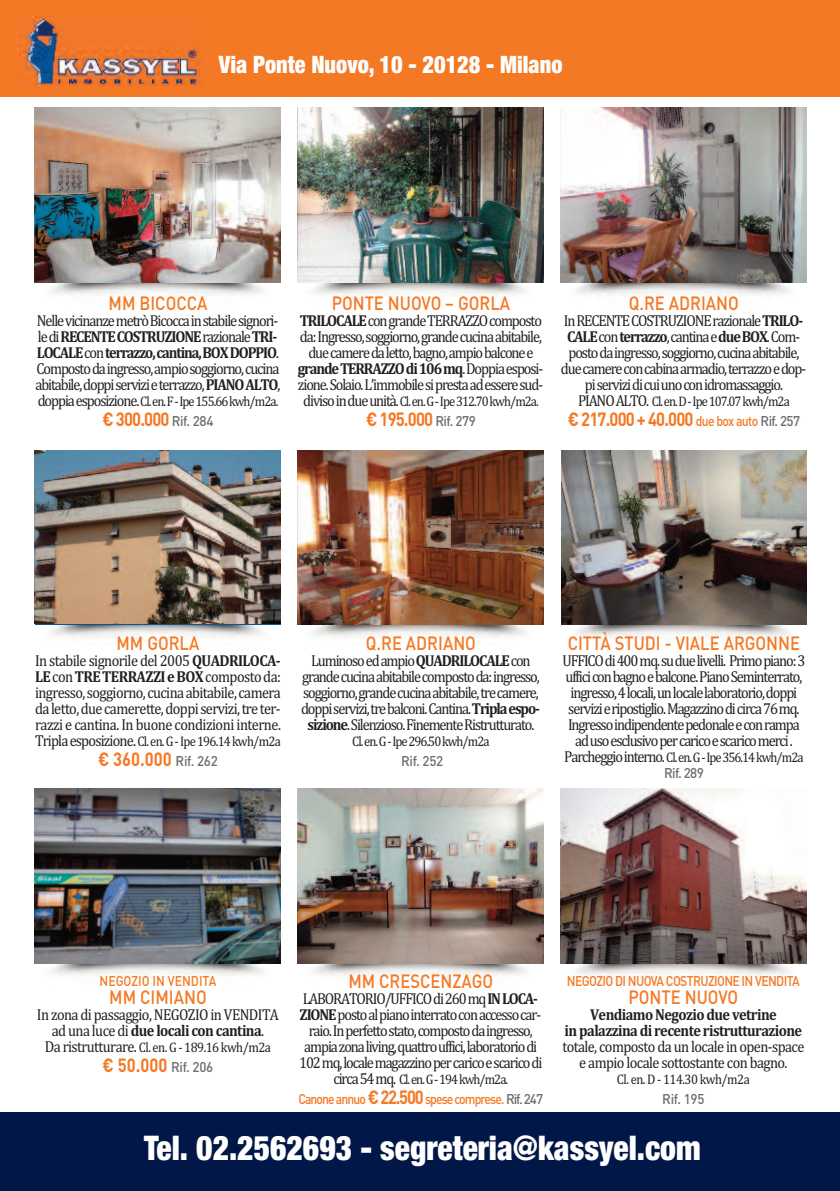
<style>
.page{position:relative;width:840px;height:1191px;background:#fff}
.page>*{position:absolute;margin:0;border:0;box-sizing:border-box;transform-origin:0 0}
.t1{font:900 condensed 34px "Helvetica Neue";color:#fff;scale:.93 1}
.t2{font:900 condensed 24px "Helvetica Neue";color:#fff;scale:.93 1}
.t3{font:500 19px "DIN";color:#f47925;scale:.87 1}
.t4{font:700 19px "DIN";letter-spacing:-.05em;color:#f47925;scale:.87 1}
.t5{font:16px/16px "Cambria";letter-spacing:-.075em;color:#231f20;text-align:center;scale:.9 1}
.t6{font:16px/16px "Cambria";letter-spacing:-.04em;color:#231f20;text-align:center;scale:.9 1}
.t7{font:700 16px/16px "Cambria";letter-spacing:-.04em;color:#231f20;text-align:center;scale:.9 1}
.t8{font:14px "Cambria";letter-spacing:-.075em;color:#231f20;scale:.9 1}
.t9{font:14px "Cambria";letter-spacing:-.04em;color:#231f20;scale:.9 1}
.t10{font:14px "Cambria";letter-spacing:-.055em;color:#231f20;scale:.9 1}
.t11{font:500 14px "DIN";letter-spacing:-.075em;color:#f47925;scale:.87 1}
.t12{font:500 14px "DIN";letter-spacing:-.05em;color:#f47925;scale:.87 1}
.t13{font:500 14px "DIN";letter-spacing:-.02em;color:#6c6d70;scale:.95 1}
.t14{font:500 14px "DIN";color:#f47925;scale:.87 1}
.s1{font-weight:700}
.s2{font-size:16px}
.s3{font-weight:500;font-size:14px;color:#6c6d70}
.s4{font-weight:500;font-size:14px}
.s5{font-weight:700;font-size:19px}
.s6{color:#6c6d70}
</style>
<div class="page">
<div style="left:0;top:0;width:839px;height:96px;background:#f47925"></div>
<div style="left:0;top:1112px;width:839px;height:79px;background:#001748"></div>
<img style="left:43px;top:282px;width:228px;height:15px">
<img style="left:35px;top:108px;width:246px;height:174px">
<img style="left:43px;top:624px;width:228px;height:15px">
<img style="left:35px;top:450px;width:246px;height:174px">
<img style="left:305px;top:624px;width:228px;height:14px">
<img style="left:298px;top:450px;width:245px;height:174px">
<img style="left:568px;top:624px;width:228px;height:15px">
<img style="left:561px;top:450px;width:245px;height:174px">
<img style="left:43px;top:963px;width:228px;height:14px">
<img style="left:35px;top:788px;width:246px;height:175px">
<img style="left:568px;top:963px;width:228px;height:14px">
<img style="left:560px;top:788px;width:246px;height:175px">
<img style="left:305px;top:963px;width:228px;height:13px">
<img style="left:298px;top:788px;width:245px;height:175px">
<img style="left:17px;top:16px;width:185px;height:69px">
<img style="left:305px;top:282px;width:228px;height:14px">
<img style="left:298px;top:108px;width:245px;height:174px">
<img style="left:568px;top:282px;width:228px;height:15px">
<img style="left:560px;top:108px;width:246px;height:174px">
<h2 class="t2" style="left:219px;top:55px;width:370px">Via Ponte Nuovo, 10 - 20128 - Milano</h2>
<p class="t3" style="left:108px;top:296px;width:115px">MM BICOCCA</p>
<p class="t5" style="left:35px;top:312px;width:274px;text-align:left">NellevicinanzemetròBicoccainstabilesignori&shy;ledi<span class="s1">RECENTECOSTRUZIONE</span>razionale<span class="s1">TRI-LOCALE</span>con<span class="s1">terrazzo,cantina,BOXDOPPIO</span>.<br>Compostodaingresso,ampiosoggiorno,cucina abitabile,doppiservizieterrazzo,<span class="s1">PIANOALTO</span>,</p>
<p class="t8" style="left:38px;top:393px;width:269px"><span class="s2">doppiaesposizione.</span>Cl.en.F-Ipe155.66kwh/m2a.</p>
<p class="t4" style="left:102px;top:412px;width:129px">€ 300.000 <span class="s3">Rif. 284</span></p>
<p class="t3" style="left:331px;top:296px;width:206px">PONTE NUOVO – GORLA</p>
<p class="t5" style="left:298px;top:312px;width:274px"><span class="s1">TRILOCALE</span>congrandeTERRAZZOcomposto da:Ingresso,soggiorno,grandecucinaabitabile, duecameredaletto,bagno,ampiobalconee <span class="s1">grandeTERRAZZOdi106mq</span>.Doppiaesposi&shy;zione.Solaio.L’immobilesiprestaadesseresud-</p>
<p class="t8" style="left:303px;top:393px;width:263px"><span class="s2">divisoindueunità.</span>Cl.en.G-Ipe312.70kwh/m2a.</p>
<p class="t4" style="left:366px;top:412px;width:128px">€ 195.000 <span class="s3">Rif. 279</span></p>
<p class="t3" style="left:628px;top:296px;width:128px">Q.RE ADRIANO</p>
<p class="t5" style="left:560px;top:312px;width:274px">InRECENTECOSTRUZIONErazionale<span class="s1">TRILO-CALE</span>con<span class="s1">terrazzo</span>,cantinae<span class="s1">dueBOX</span>.Com&shy;postodaingresso,soggiorno,cucinaabitabile, duecamereconcabinaarmadio,terrazzoedop&shy;piservizidicuiunoconidromassaggio.</p>
<p class="t8" style="left:577px;top:393px;width:237px"><span class="s2">PIANOALTO.</span> Cl.en.D-Ipe107.07kwh/m2a</p>
<p class="t4" style="left:567px;top:412px;width:268px">€ 217.000 + 40.000 <span class="s4">due box auto</span> <span class="s3">Rif. 257</span></p>
<p class="t3" style="left:116px;top:636px;width:97px">MM GORLA</p>
<p class="t5" style="left:35px;top:652px;width:274px;text-align:justify">In stabile signorile del 2005 <span class="s1">QUADRILOCA-LE</span>con<span class="s1">TRETERRAZZIeBOX</span>compostoda: ingresso, soggiorno,cucinaabitabile,camera daletto,duecamerette,doppi servizi,treter&shy;razzi e cantina. In buone condizioni interne.</p>
<p class="t10" style="left:35px;top:733px;width:274px"><span class="s2">Triplaesposizione.</span> Cl.en.G-Ipe196.14kwh/m2a</p>
<p class="t4" style="left:98px;top:752px;width:139px">€ 360.000 <span class="s3">Rif. 262</span></p>
<p class="t3" style="left:366px;top:636px;width:128px">Q.RE ADRIANO</p>
<p class="t5" style="left:301px;top:652px;width:267px">Luminosoedampio<span class="s1">QUADRILOCALE</span>con grandecucinaabitabilecompostoda:ingresso, soggiorno,grandecucinaabitabile,trecamere, doppiservizi,trebalconi.Cantina.<span class="s1">Triplaespo&shy;sizione</span>.Silenzioso.FinementeRistrutturato.</p>
<p class="t8" style="left:352px;top:733px;width:154px">Cl.en.G-Ipe296.50kwh/m2a</p>
<p class="t13" style="left:401px;top:756px;width:46px">Rif. 252</p>
<p class="t3" style="left:567px;top:636px;width:268px">CITTÀ STUDI - VIALE ARGONNE</p>
<p class="t5" style="left:562px;top:652px;width:271px">UFFICOdi400mq.suduelivelli. Primopiano:3 ufficiconbagnoebalcone.PianoSeminterrato, ingresso,4locali,unlocalelaboratorio,doppi servizieripostiglio.Magazzinodicirca76mq.<br>Ingressoindipendentepedonaleeconrampa adusoesclusivopercaricoescaricomerci.</p>
<p class="t8" style="left:564px;top:749px;width:267px"><span class="s2">Parcheggiointerno.</span> Cl.en.G-Ipe356.14kwh/m2a</p>
<p class="t13" style="left:663px;top:768px;width:43px">Rif. 289</p>
<p class="t14" style="left:99px;top:975px;width:136px">NEGOZIO IN VENDITA</p>
<p class="t3" style="left:109px;top:990px;width:113px">MM CIMIANO</p>
<p class="t6" style="left:37px;top:1006px;width:270px">In zona di passaggio, NEGOZIO in VENDITA ad una luce di <span class="s1">due locali con cantina</span>.</p>
<p class="t9" style="left:45px;top:1038px;width:253px"><span class="s2">Da ristrutturare.</span> Cl. en. G - 189.16 kwh/m2a</p>
<p class="t4" style="left:102px;top:1058px;width:129px">€ 50.000 <span class="s3">Rif. 206</span></p>
<p class="t3" style="left:348px;top:974px;width:168px">MM CRESCENZAGO</p>
<p class="t5" style="left:299px;top:990px;width:272px">LABORATORIO/UFFICOdi260mq<span class="s1">INLOCA-ZIONE</span>postoalpianointerratoconaccessocar&shy;raio.Inperfettostato,compostodaingresso, ampiazonaliving,quattrouffici,laboratoriodi 102mq,localemagazzinopercaricoescaricodi</p>
<p class="t8" style="left:333px;top:1071px;width:195px"><span class="s2">circa54mq.</span> Cl.en.G-194kwh/m2a.</p>
<p class="t11" style="left:298px;top:1094px;width:283px">Canone annuo <span class="s5">€ 22.500</span> spese comprese. <span class="s6">Rif. 247</span></p>
<p class="t12" style="left:566px;top:975px;width:269px">NEGOZIO DI NUOVA COSTRUZIONE IN VENDITA</p>
<p class="t3" style="left:628px;top:990px;width:127px">PONTE NUOVO</p>
<p class="t7" style="left:564px;top:1006px;width:265px">Vendiamo Negozio due vetrine<br>in palazzina di recente ristrutturazione</p>
<p class="t6" style="left:562px;top:1038px;width:270px">totale, composto da un locale in open-space e ampio locale sottostante con bagno.</p>
<p class="t9" style="left:616px;top:1070px;width:149px">Cl. en. D - 114.30 kwh/m2a</p>
<p class="t13" style="left:662px;top:1093px;width:46px">Rif. 195</p>
<h1 class="t1" style="left:144px;top:1135px;width:599px">Tel. 02.2562693 - segreteria@kassyel.com</h1>
</div>
